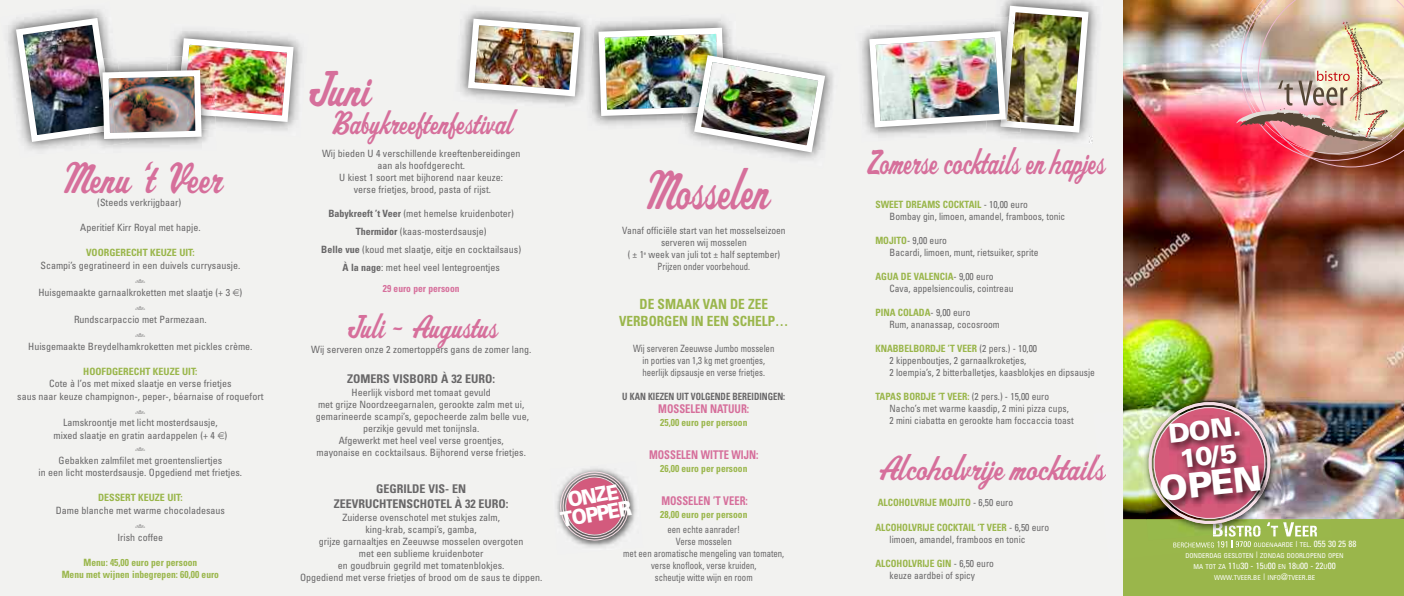
<style>
.page{position:relative;width:1404px;height:596px;background:#fff}
.page>*{position:absolute;margin:0;border:0;box-sizing:border-box;transform-origin:0 0}
.t1{font:60px "Aktuelle";color:#d66f9b;scale:.79 1}
.t2{font:54.8px "Aktuelle";color:#d66f9b;scale:.88 1}
.t3{font:48px "Aktuelle";color:#d66f9b;scale:.88 1}
.t4{font:39.2px "Aktuelle";color:#d66f9b;scale:.79 1}
.t5{font:38px "Aktuelle";color:#d66f9b;scale:.95 1}
.t6{font:36px "Aktuelle";color:#d66f9b;scale:.88 1}
.t7{font:900 34.3px "Univers";color:#fff}
.t8{font:900 26.2px/26.2px "Univers";color:#fff;text-align:center}
.t9{font:900 20.7px/18.2px "Univers";color:#fff;text-align:center;scale:.88 1}
.t10{font:700 condensed 14px/16.8px "Univers";color:#9ab64b;text-align:center;scale:.95 1}
.t11{font:700 condensed 12px/14.4px "Univers";color:#686768;text-align:center}
.t12{font:700 condensed 12px "Univers";color:#d66f9b;scale:.88 1}
.t13{font:condensed 10px/12px "Univers";color:#686768;text-align:center}
.t14{font:condensed 10px/12px "Univers";color:#686768;scale:.95 1}
.t15{font:condensed 10px/12px "Univers";color:#686768;text-align:center;scale:.88 1}
.t16{font:700 condensed 10px/12.5px "Univers";color:#9ab64b;text-align:center;scale:.95 1}
.t17{font:700 condensed 10px "Univers";color:#686768;scale:.88 1}
.t18{font:700 condensed 10px "Univers";color:#d66f9b;scale:.95 1}
.t19{font:condensed 9px "Univers";color:#fff}
.t20{font:condensed 6.8px/10.8px "Univers";color:#fff;text-align:center}
.s1{font-weight:700;color:#9ab64b}
.s2{font-weight:700}
.s3{font-weight:400;color:#686768}
.s4{font-size:9px}
.s5{font-size:6.8px}
</style>
<div class="page">
<div style="left:0;top:0;width:1130px;height:595px;background:#f2f2f0"></div>
<img style="left:1123px;top:0;width:280px;height:519px">
<div style="left:1123px;top:519px;width:280px;height:76px;background:#9ab64b"></div>
<img style="left:1235px;top:0;width:168px;height:167px">
<img style="left:297px;top:41px;width:5px;height:78px">
<img style="left:97px;top:145px;width:32px;height:3px">
<img style="left:13px;top:15px;width:284px;height:130px">
<img style="left:790px;top:69px;width:43px;height:90px">
<img style="left:595px;top:25px;width:233px;height:131px">
<img style="left:1004px;top:0;width:94px;height:143px">
<img style="left:860px;top:33px;width:26px;height:104px">
<img style="left:866px;top:3px;width:225px;height:133px">
<img style="left:557px;top:468px;width:79px;height:79px">
<svg style="left:559px;top:470px;width:71px;height:70px;background:#c9899c"></svg>
<img style="left:1135px;top:389px;width:139px;height:19px">
<img style="left:1097px;top:454px;width:9px;height:27px">
<img style="left:1274px;top:389px;width:56px;height:130px">
<img style="left:1123px;top:408px;width:13px;height:111px">
<img style="left:1123px;top:519px;width:208px;height:29px">
<img style="left:1286px;top:522px;width:30px;height:14px">
<img style="left:1173px;top:540px;width:54px;height:7px">
<img style="left:1235px;top:540px;width:46px;height:7px">
<img style="left:1136px;top:394px;width:149px;height:125px">
<svg style="left:1145px;top:399px;width:128px;height:126px"></svg>
<img style="left:1146px;top:519px;width:140px;height:21px">
<img style="left:1212px;top:522px;width:74px;height:12px">
<img style="left:1148px;top:402px;width:122px;height:121px">
<img style="left:459px;top:11px;width:119px;height:95px">
<img style="left:583px;top:18px;width:12px;height:93px">
<img style="left:465px;top:15px;width:118px;height:85px">
<p class="t3" style="left:57px;top:148px;width:189px">Menu ‘t Veer</p>
<p class="t13" style="left:97px;top:197px;width:86px">(Steeds verkrijgbaar)</p>
<p class="t13" style="left:80px;top:222px;width:122px">Aperitief Kirr Royal met hapje.</p>
<p class="t13" style="left:40px;top:247px;width:201px;line-height:12.5px"><span class="s1">VOORGERECHT KEUZE UIT:<br></span>Scampi’s gegratineerd in een duivels currysausje.</p>
<p class="t13" style="left:38px;top:287px;width:205px">Huisgemaakte garnaalkroketten met slaatje (+ 3 )</p>
<p class="t13" style="left:74px;top:314px;width:134px">Rundscarpaccio met Parmezaan.</p>
<p class="t13" style="left:28px;top:341px;width:226px">Huisgemaakte Breydelhamkroketten met pickles crème.</p>
<p class="t13" style="left:17px;top:365px;width:248px;line-height:12.5px"><span class="s1">HOOFDGERECHT KEUZE UIT:<br></span>Cote à l’os met mixed slaatje en verse frietjes<br>saus naar keuze champignon-, peper-, béarnaise of roquefort</p>
<p class="t13" style="left:54px;top:417px;width:175px;line-height:12.5px">Lamskroontje met licht mosterdsausje, mixed slaatje en gratin aardappelen (+ 4 )</p>
<p class="t13" style="left:39px;top:454px;width:205px;line-height:12.5px">Gebakken zalmfilet met groentensliertjes<br>in een licht mosterdsausje. Opgediend met frietjes.</p>
<p class="t13" style="left:56px;top:492px;width:171px;line-height:12.5px"><span class="s1">DESSERT KEUZE UIT:<br></span>Dame blanche met warme chocoladesaus</p>
<p class="t13" style="left:117px;top:531px;width:47px">Irish coffee</p>
<p class="t16" style="left:62px;top:556px;width:167px">Menu: 45,00 euro per persoon<br>Menu met wijnen inbegrepen: 60,00 euro</p>
<p class="t2" style="left:305px;top:55px;width:76px">Juni</p>
<p class="t6" style="left:330px;top:101px;width:209px">Babykreeftenfestival</p>
<p class="t13" style="left:322px;top:148px;width:200px">Wij bieden U 4 verschillende kreeftenbereidingen aan als hoofdgerecht.<br>U kiest 1 soort met bijhorend naar keuze:<br>verse frietjes, brood, pasta of rijst.</p>
<p class="t13" style="left:321px;top:205px;width:201px;line-height:18px"><span class="s2">Babykreeft ’t Veer</span> (met hemelse kruidenboter)<br><span class="s2">Thermidor</span> (kaas-mosterdsausje)<br><span class="s2">Belle vue</span> (koud met slaatje, eitje en cocktailsaus)<br><span class="s2">À la nage</span>: met heel veel lentegroentjes</p>
<p class="t18" style="left:383px;top:284px;width:82px">29 euro per persoon</p>
<p class="t6" style="left:345px;top:304px;width:174px">Juli - Augustus</p>
<p class="t13" style="left:311px;top:344px;width:222px">Wij serveren onze 2 zomertoppers gans de zomer lang.</p>
<p class="t11" style="left:347px;top:372px;width:149px">ZOMERS VISBORD À 32 EURO:</p>
<p class="t13" style="left:316px;top:387px;width:215px">Heerlijk visbord met tomaat gevuld<br>met grijze Noordzeegarnalen, gerookte zalm met ui, gemarineerde scampi’s, gepocheerde zalm belle vue, perzikje gevuld met tonijnsla.<br>Afgewerkt met heel veel verse groentjes,<br>mayonaise en cocktailsaus. Bijhorend verse frietjes.</p>
<p class="t11" style="left:334px;top:482px;width:176px">GEGRILDE VIS- EN<br>ZEEVRUCHTENSCHOTEL À 32 EURO:</p>
<p class="t13" style="left:300px;top:511px;width:244px">Zuiderse ovenschotel met stukjes zalm,<br>king-krab, scampi’s, gamba,<br>grijze garnaaltjes en Zeeuwse mosselen overgoten<br>met een sublieme kruidenboter<br>en goudbruin gegrild met tomatenblokjes.<br>Opgediend met verse frietjes of brood om de saus te dippen.</p>
<p class="t1" style="left:639px;top:153px;width:166px">Mosselen</p>
<p class="t14" style="left:622px;top:225px;width:173px;text-align:center">Vanaf officiële start van het mosselseizoen serveren wij mosselen<br>( ± 1<sup>e</sup> week van juli tot ± half september)<br>Prijzen onder voorbehoud.</p>
<p class="t10" style="left:619px;top:297px;width:180px">DE SMAAK VAN DE ZEE<br>VERBORGEN IN EEN SCHELP…</p>
<p class="t15" style="left:633px;top:343px;width:162px">Wij serveren Zeeuwse Jumbo mosselen in porties van 1,3 kg met groentjes, heerlijk dipsausje en verse frietjes.</p>
<p class="t17" style="left:622px;top:392px;width:187px">U KAN KIEZEN UIT VOLGENDE BEREIDINGEN:</p>
<p class="t12" style="left:658px;top:404px;width:105px">MOSSELEN NATUUR:</p>
<p class="t16" style="left:660px;top:417px;width:93px">25,00 euro per persoon</p>
<p class="t12" style="left:649px;top:450px;width:126px">MOSSELEN WITTE WIJN:</p>
<p class="t16" style="left:660px;top:462px;width:93px">26,00 euro per persoon</p>
<p class="t12" style="left:661px;top:495px;width:100px">MOSSELEN ’T VEER:</p>
<p class="t16" style="left:660px;top:507px;width:93px;line-height:15.6px">28,00 euro per persoon <span class="s3">een echte aanrader!</span></p>
<p class="t15" style="left:623px;top:536px;width:184px">Verse mosselen<br>met een aromatische mengeling van tomaten, verse knoflook, verse kruiden,<br>scheutje witte wijn en room</p>
<p class="t9" style="left:556px;top:494px;width:83px;rotate:-10deg">ONZE<br>TOPPER</p>
<p class="t4" style="left:864px;top:137px;width:305px">Zomerse cocktails en hapjes</p>
<p class="t14" style="left:889px;top:199px;width:186px;text-indent:-14px"><span class="s1">SWEET DREAMS COCKTAIL</span> - 10,00 euro<br>Bombay gin, limoen, amandel, framboos, tonic</p>
<p class="t14" style="left:889px;top:235px;width:158px;text-indent:-14px"><span class="s1">MOJITO</span>- 9,00 euro<br>Bacardi, limoen, munt, rietsuiker, sprite</p>
<p class="t14" style="left:889px;top:271px;width:132px;text-indent:-14px"><span class="s1">AGUA DE VALENCIA</span>- 9,00 euro<br>Cava, appelsiencoulis, cointreau</p>
<p class="t14" style="left:889px;top:307px;width:117px;text-indent:-14px"><span class="s1">PINA COLADA</span>- 9,00 euro<br>Rum, ananassap, cocosroom</p>
<p class="t14" style="left:889px;top:343px;width:218px;text-indent:-14px"><span class="s1">KNABBELBORDJE ’T VEER</span> (2 pers.) - 10,00<br>2 kippenboutjes, 2 garnaalkroketjes,<br>2 loempia’s, 2 bitterballetjes, kaasblokjes en dipsausje</p>
<p class="t14" style="left:889px;top:391px;width:195px;text-indent:-14px"><span class="s1">TAPAS BORDJE ‘T VEER:</span> (2 pers.) - 15,00 euro<br>Nacho’s met warme kaasdip, 2 mini pizza cups,<br>2 mini ciabatta en gerookte ham foccaccia toast</p>
<p class="t5" style="left:875px;top:444px;width:242px">Alcoholvrije mocktails</p>
<p class="t16" style="left:877px;top:497px;width:144px">ALCOHOLVRIJE MOJITO <span class="s3">- 6,50 euro</span></p>
<p class="t14" style="left:889px;top:521px;width:169px;text-indent:-14px"><span class="s1">ALCOHOLVRIJE COCKTAIL ‘T VEER</span> - 6,50 euro limoen, amandel, framboos en tonic</p>
<p class="t14" style="left:875px;top:557px;width:126px;text-align:center"><span class="s1">ALCOHOLVRIJE GIN</span> - 6,50 euro keuze aardbei of spicy</p>
<p class="t8" style="left:1167px;top:422px;width:74px;rotate:-6deg">DON.<br>10/5</p>
<p class="t7" style="left:1157px;top:475px;width:104px;rotate:-6deg">OPEN</p>
<p class="t20" style="left:1172px;top:540px;width:185px">BERCHEMWEG <span class="s4">191 | 9700</span> OUDENAARDE <span class="s4">|</span> TEL<span class="s4">. 055 30 25 88<br></span>DONDERDAG GESLOTEN <span class="s4">|</span> ZONDAG DOORLOPEND OPEN</p>
<p class="t19" style="left:1193px;top:562px;width:144px"><span class="s5">MA TOT ZA</span> 11<span class="s5">U</span>30 - 15<span class="s5">U</span>00 <span class="s5">EN</span> 18<span class="s5">U</span>00 - 22<span class="s5">U</span>00</p>
<p class="t20" style="left:1213px;top:572px;width:103px">WWW<span class="s4">.</span>TVEER<span class="s4">.</span>BE <span class="s4">|</span> INFO<span class="s4">@</span>TVEER<span class="s4">.</span>BE</p>
</div>
